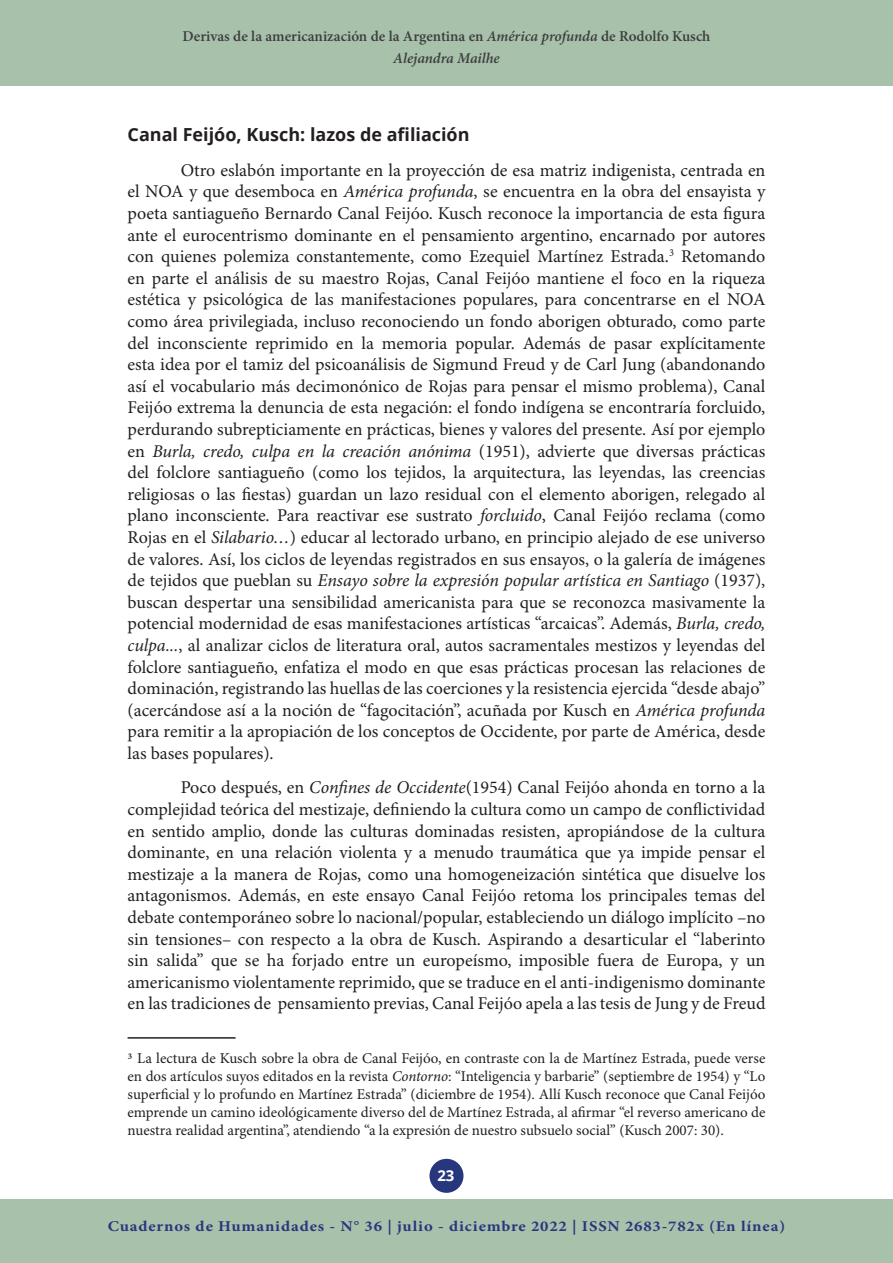
<style>
.page{position:relative;width:893px;height:1263px;background:#fff}
.page>*{position:absolute;margin:0;border:0;box-sizing:border-box;transform-origin:0 0}
.CUERPO{font:18px/21.6px "Minion Pro";color:#231f20;text-align:justify}
.SUBTITULO{font:700 18px "Open Sans";color:#231f20}
.FOOTNOTE{font:15px/18px "Minion Pro";color:#231f20;text-align:justify}
.t1{font:600 15px/22.5px "Minion Pro";color:#3e3e3f;text-align:center}
.t2{font:700 15px "Minion Pro";letter-spacing:.05em;color:#27377e;scale:1.11 1}
.t3{font:700 15px "Open Sans";color:#fff}
.s1{font-style:italic}
</style>
<div class="page">
<div style="left:429px;top:1159px;width:34px;height:34px;background:#27377e;border-radius:50%"></div>
<div style="left:0;top:0;width:893px;height:85px;background:#a7c1ab"></div>
<div style="left:0;top:1199px;width:893px;height:64px;background:#a7c1ab"></div>
<hr style="left:128px;top:1037px;width:108px;height:2px;background:#231f20">
<p class="t1" style="left:183px;top:25px;width:529px">Derivas de la americanización de la Argentina en <span class="s1">América profunda</span> de Rodolfo Kusch<br><span class="s1">Alejandra Mailhe</span></p>
<p class="SUBTITULO" style="left:128px;top:122px;width:344px">Canal Feijóo, Kusch: lazos de afiliación</p>
<p class="CUERPO" style="left:128px;top:160px;width:639px;text-indent:53px">Otro eslabón importante en la proyección de esa matriz indigenista, centrada en el NOA y que desemboca en <span class="s1">América profunda</span>, se encuentra en la obra del ensayista y poeta santiagueño Bernardo Canal Feijóo. Kusch reconoce la importancia de esta figura ante el eurocentrismo dominante en el pensamiento argentino, encarnado por autores con quienes polemiza constantemente, como Ezequiel Martínez Estrada.<sup>3</sup> Retomando en parte el análisis de su maestro Rojas, Canal Feijóo mantiene el foco en la riqueza estética y psicológica de las manifestaciones populares, para concentrarse en el NOA como área privilegiada, incluso reconociendo un fondo aborigen obturado, como parte del inconsciente reprimido en la memoria popular. Además de pasar explícitamente esta idea por el tamiz del psicoanálisis de Sigmund Freud y de Carl Jung (abandonando así el vocabulario más decimonónico de Rojas para pensar el mismo problema), Canal Feijóo extrema la denuncia de esta negación: el fondo indígena se encontraría forcluido, perdurando subrepticiamente en prácticas, bienes y valores del presente. Así por ejemplo en <span class="s1">Burla, credo, culpa en la creación anónima</span> (1951), advierte que diversas prácticas del folclore santiagueño (como los tejidos, la arquitectura, las leyendas, las creencias religiosas o las fiestas) guardan un lazo residual con el elemento aborigen, relegado al plano inconsciente. Para reactivar ese sustrato <span class="s1">forcluido</span>, Canal Feijóo reclama (como Rojas en el <span class="s1">Silabario…</span>) educar al lectorado urbano, en principio alejado de ese universo de valores. Así, los ciclos de leyendas registrados en sus ensayos, o la galería de imágenes de tejidos que pueblan su <span class="s1">Ensayo sobre la expresión popular artística en Santiago</span> (1937), buscan despertar una sensibilidad americanista para que se reconozca masivamente la potencial modernidad de esas manifestaciones artísticas “arcaicas”. Además, <span class="s1">Burla, credo, culpa...</span>, al analizar ciclos de literatura oral, autos sacramentales mestizos y leyendas del folclore santiagueño, enfatiza el modo en que esas prácticas procesan las relaciones de dominación, registrando las huellas de las coerciones y la resistencia ejercida “desde abajo” (acercándose así a la noción de “fagocitación”, acuñada por Kusch en <span class="s1">América profunda </span>para remitir a la apropiación de los conceptos de Occidente, por parte de América, desde las bases populares).</p>
<p class="CUERPO" style="left:128px;top:777px;width:639px;text-indent:53px">Poco después, en <span class="s1">Confines de Occidente</span>(1954) Canal Feijóo ahonda en torno a la complejidad teórica del mestizaje, definiendo la cultura como un campo de conflictividad en sentido amplio, donde las culturas dominadas resisten, apropiándose de la cultura dominante, en una relación violenta y a menudo traumática que ya impide pensar el mestizaje a la manera de Rojas, como una homogeneización sintética que disuelve los antagonismos. Además, en este ensayo Canal Feijóo retoma los principales temas del debate contemporáneo sobre lo nacional/popular, estableciendo un diálogo implícito –no sin tensiones– con respecto a la obra de Kusch. Aspirando a desarticular el “laberinto sin salida” que se ha forjado entre un europeísmo, imposible fuera de Europa, y un americanismo violentamente reprimido, que se traduce en el anti-indigenismo dominante en las tradiciones de pensamiento previas, Canal Feijóo apela a las tesis de Jung y de Freud</p>
<p class="FOOTNOTE" style="left:128px;top:1050px;width:639px">3 La lectura de Kusch sobre la obra de Canal Feijóo, en contraste con la de Martínez Estrada, puede verse en dos artículos suyos editados en la revista <span class="s1">Contorno</span>: “Inteligencia y barbarie” (septiembre de 1954) y “Lo superficial y lo profundo en Martínez Estrada” (diciembre de 1954). Allí Kusch reconoce que Canal Feijóo emprende un camino ideológicamente diverso del de Martínez Estrada, al afirmar “el reverso americano de nuestra realidad argentina”, atendiendo “a la expresión de nuestro subsuelo social” (Kusch 2007: 30).</p>
<p class="t3" style="left:437px;top:1165px;width:19px">23</p>
<p class="t2" style="left:108px;top:1216px;width:612px">Cuadernos de Humanidades - N° 36 | julio - diciembre 2022 | ISSN 2683-782x (En línea)</p>
</div>
